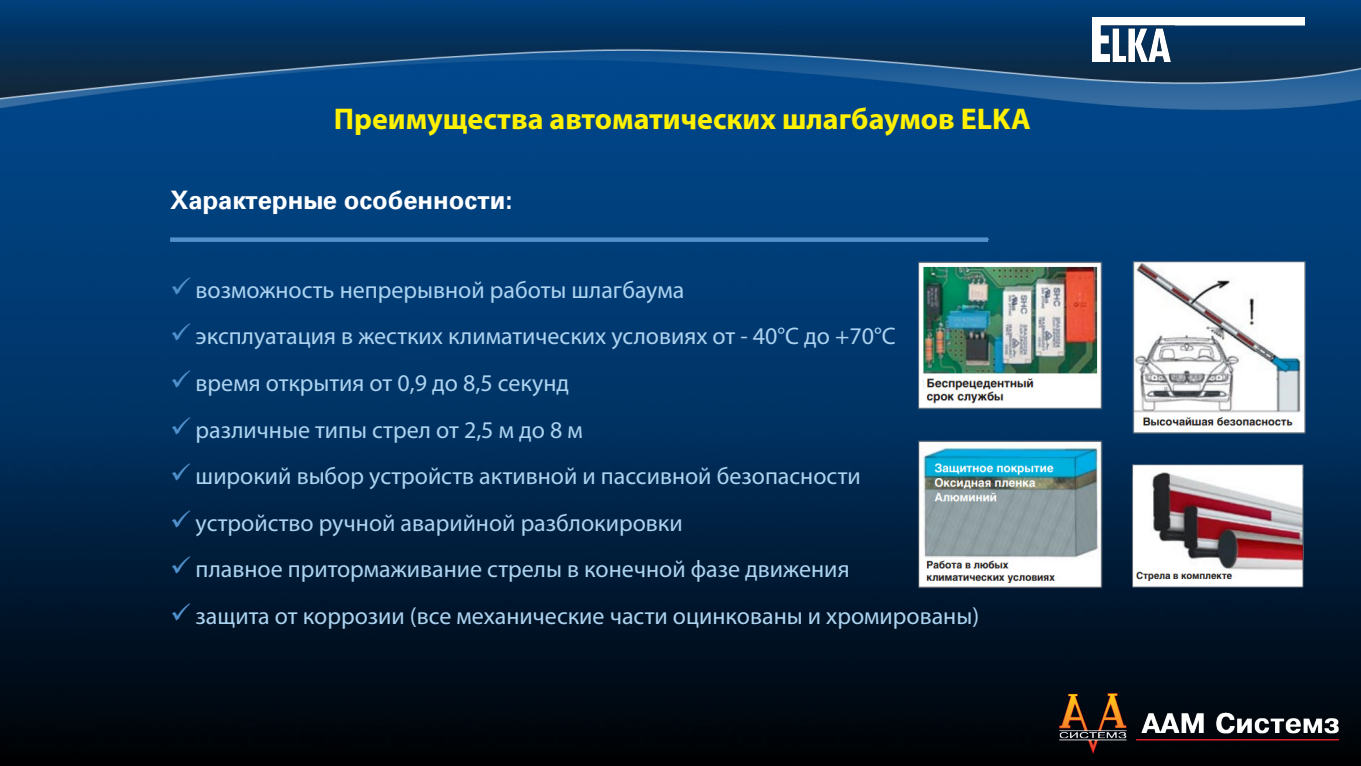
<style>
.page{position:relative;width:1361px;height:766px;background:#fff}
.page>*{position:absolute;margin:0;border:0;box-sizing:border-box;transform-origin:0 0}
.Заголовок{font:700 30px "Myriad Pro";color:#fff101}
.Underline{font:700 25.5px "Partner";color:#fff}
.t1{font:24px "Myriad Pro";color:#acd3f0}
</style>
<div class="page">
<img style="left:0;top:0;width:1361px;height:765px">
<img style="left:1092px;top:17px;width:212px;height:45px">
<div style="left:170px;top:237px;width:818px;height:5px;background:#5090cc"></div>
<img style="left:914px;top:256px;width:194px;height:158px">
<img style="left:914px;top:436px;width:194px;height:153px">
<img style="left:1128px;top:459px;width:180px;height:134px">
<img style="left:1128px;top:256px;width:181px;height:182px">
<img style="left:1059px;top:693px;width:279px;height:60px">
<svg style="left:172px;top:277px;width:18px;height:17px"></svg>
<svg style="left:172px;top:323px;width:18px;height:18px"></svg>
<svg style="left:172px;top:370px;width:18px;height:17px"></svg>
<svg style="left:172px;top:416px;width:18px;height:18px"></svg>
<svg style="left:172px;top:463px;width:18px;height:17px"></svg>
<svg style="left:172px;top:509px;width:18px;height:18px"></svg>
<svg style="left:172px;top:556px;width:18px;height:17px"></svg>
<svg style="left:172px;top:602px;width:18px;height:18px"></svg>
<p class="Заголовок" style="left:334px;top:99px;width:698px">Преимущества автоматических шлагбаумов ELKA</p>
<p class="Underline" style="left:170px;top:185px;width:344px">Характерные особенности:</p>
<p class="t1" style="left:196px;top:275px;width:490px">возможность непрерывной работы шлагбаума</p>
<p class="t1" style="left:196px;top:321px;width:701px">эксплуатация в жестких климатических условиях от - 40°C до +70°C</p>
<p class="t1" style="left:196px;top:368px;width:375px">время открытия от 0,9 до 8,5 секунд</p>
<p class="t1" style="left:196px;top:414px;width:389px">различные типы стрел от 2,5 м до 8 м</p>
<p class="t1" style="left:196px;top:461px;width:666px">широкий выбор устройств активной и пассивной безопасности</p>
<p class="t1" style="left:196px;top:507px;width:488px">устройство ручной аварийной разблокировки</p>
<p class="t1" style="left:196px;top:554px;width:655px">плавное притормаживание стрелы в конечной фазе движения</p>
<p class="t1" style="left:196px;top:600px;width:785px">защита от коррозии (все механические части оцинкованы и хромированы)</p>
</div>
